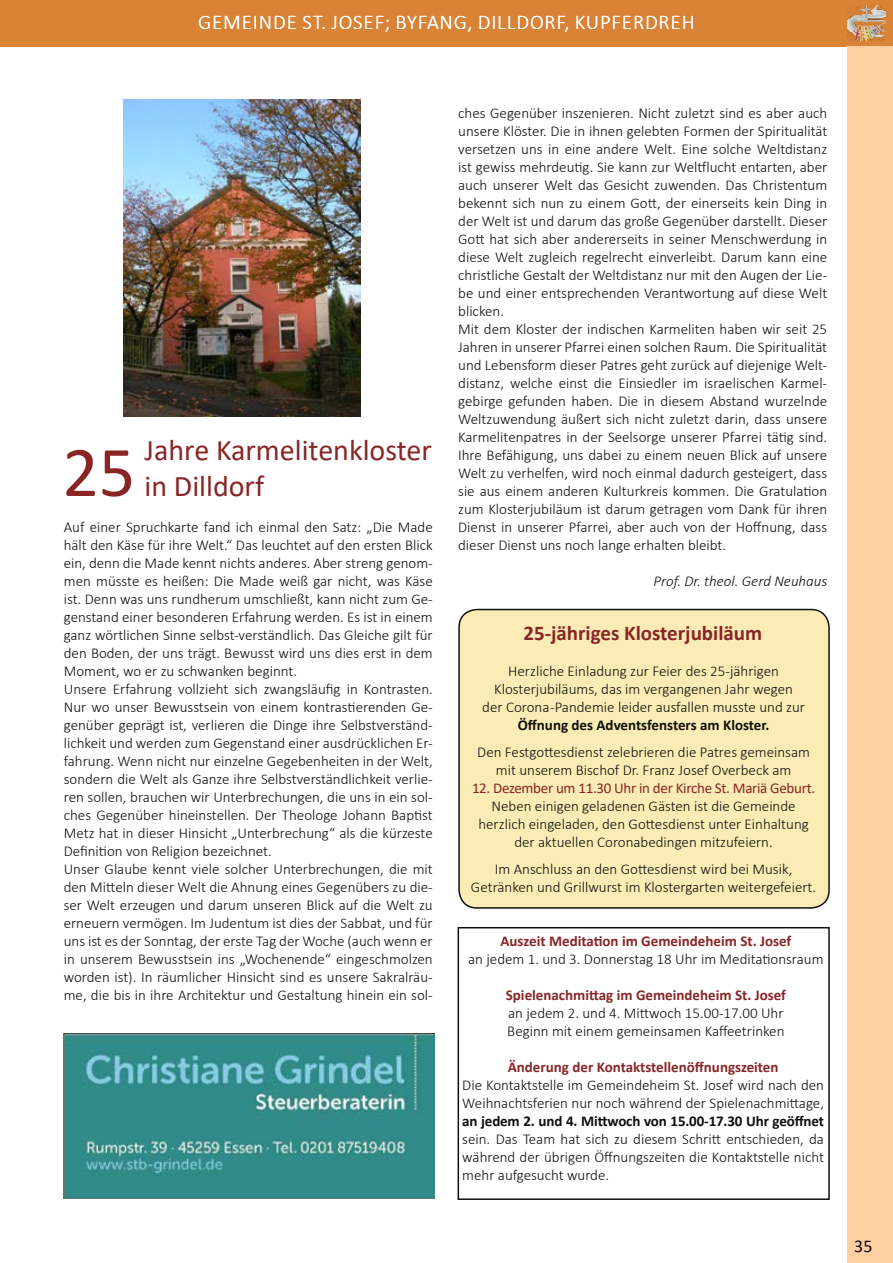
<style>
.page{position:relative;width:893px;height:1263px;background:#fff}
.page>*{position:absolute;margin:0;border:0;box-sizing:border-box;transform-origin:0 0}
.t1{font:72px "Calibri";color:#892526}
.t2{font:30px/36px "Calibri";color:#892526}
.t3{font:300 21px "Calibri";letter-spacing:.04em;color:#fff}
.t4{font:700 21px "Calibri";color:#892526}
.t5{font:18px "Calibri";color:#0f0f0d}
.t6{font:300 15px/18px "Calibri";color:#0f0f0d}
.t7{font:700 15px "Calibri";color:#892526}
.t8{font:700 15px "Calibri";letter-spacing:-.01em;color:#0f0f0d}
.t9{font:15px "Calibri";letter-spacing:-.02em;color:#892526}
.t10{font:italic 300 15px "Calibri";color:#0f0f0d}
</style>
<div class="page">
<div style="left:0;top:0;width:893px;height:47px;background:#d98336"></div>
<div style="left:458px;top:927px;width:372px;height:273px;border:2px solid #0f0f0d"></div>
<div style="left:848px;top:47px;width:45px;height:1216px;background:#ffcfa1"></div>
<div style="left:459px;top:609px;width:370px;height:299px;background:#faecb4;border-radius:18px"></div>
<div style="left:458px;top:609px;width:372px;height:300px;border:2px solid #0f0f0d;border-radius:18px"></div>
<img style="left:123px;top:100px;width:238px;height:317px">
<img style="left:848px;top:6px;width:37px;height:35px">
<img style="left:63px;top:1033px;width:371px;height:165px">
<h3 class="t3" style="left:198px;top:9px;width:473px">Gemeinde St. Josef; Byfang, Dilldorf, Kupferdreh</h3>
<h2 class="t2" style="left:145px;top:431px;width:289px">Jahre Karmelitenkloster in Dilldorf</h2>
<p class="t6" style="left:64px;top:518px;width:371px">Auf einer Spruchkarte fand ich einmal den Satz: „Die Made hält den Käse für ihre Welt.“ Das leuchtet auf den ersten Blick ein, denn die Made kennt nichts anderes. Aber streng genom&shy;men müsste es heißen: Die Made weiß gar nicht, was Käse ist. Denn was uns rundherum umschließt, kann nicht zum Ge&shy;genstand einer besonderen Erfahrung werden. Es ist in einem ganz wörtlichen Sinne selbst-verständlich. Das Gleiche gilt für den Boden, der uns trägt. Bewusst wird uns dies erst in dem Moment, wo er zu schwanken beginnt.<br>U nsere Erfahrung vollzieht sich zwangsläufig in Kontrasten.<br>N ur wo unser Bewusstsein von einem kontrastierenden Ge&shy;genüber geprägt ist, verlieren die Dinge ihre Selbstverständ&shy;lichkeit und werden zum Gegenstand einer ausdrücklichen Er&shy;fahrung. Wenn nicht nur einzelne Gegebenheiten in der Welt, sondern die Welt als Ganze ihre Selbstverständlichkeit verlie&shy;ren sollen, brauchen wir U nterbrechungen, die uns in ein sol&shy;ches Gegenüber hineinstellen. Der Theologe Johann Baptist Metz hat in dieser Hinsicht „U nterbrechung“ als die kürzeste Definition von Religion bezeichnet.<br>U nser Glaube kennt viele solcher U nterbrechungen, die mit den M itteln dieser Welt die Ahnung eines Gegenübers zu die&shy;ser Welt erzeugen und darum unseren Blick auf die Welt zu erneuern vermögen. I m Judentum ist dies der Sabbat, und für uns ist es der Sonntag, der erste Tag der Woche (auch wenn er in unserem Bewusstsein ins „Wochenende“ eingeschmolzen worden ist). I n räumlicher Hinsicht sind es unsere Sakralräu&shy;me, die bis in ihre Architektur und Gestaltung hinein ein sol-</p>
<h1 class="t1" style="left:62px;top:422px;width:75px">25</h1>
<p class="t6" style="left:458px;top:104px;width:371px">ches Gegenüber inszenieren. N icht zuletzt sind es aber auch unsere Klöster. Die in ihnen gelebten Formen der Spiritualität versetzen uns in eine andere Welt. Eine solche Weltdistanz ist gewiss mehrdeutig. Sie kann zur Weltflucht entarten, aber auch unserer Welt das Gesicht zuwenden. Das Christentum bekennt sich nun zu einem Gott, der einerseits kein Ding in der Welt ist und darum das große Gegenüber darstellt. Dieser Gott hat sich aber andererseits in seiner Menschwerdung in diese Welt zugleich regelrecht einverleibt. Darum kann eine christliche Gestalt der Weltdistanz nur mit den Augen der Lie&shy;be und einer entsprechenden Verantwortung auf diese Welt blicken.<br>M it dem Kloster der indischen Karmeliten haben wir seit 25<br>Jahren in unserer Pfarrei einen solchen Raum. Die Spiritualität und Lebensform dieser Patres geht zurück auf diejenige Welt&shy;distanz, welche einst die Einsiedler im israelischen Karmel&shy;gebirge gefunden haben. Die in diesem Abstand wurzelnde Weltzuwendung äußert sich nicht zuletzt darin, dass unsere Karmelitenpatres in der Seelsorge unserer Pfarrei tätig sind.<br>I hre Befähigung, uns dabei zu einem neuen Blick auf unsere Welt zu verhelfen, wird noch einmal dadurch gesteigert, dass sie aus einem anderen Kulturkreis kommen. Die Gratulation zum Klosterjubiläum ist darum getragen vom Dank für ihren Dienst in unserer Pfarrei, aber auch von der Hoffnung, dass dieser Dienst uns noch lange erhalten bleibt.</p>
<p class="t10" style="left:653px;top:572px;width:175px">Prof. Dr. theol. Gerd Neuhaus</p>
<h3 class="t4" style="left:523px;top:618px;width:240px">25-jähriges Klosterjubiläum</h3>
<p class="t6" style="left:482px;top:661px;width:324px;text-align:center">Herzliche Einladung zur Feier des 25-jährigen<br>Klosterjubiläums, das im vergangenen Jahr wegen der Corona -Pandemie leider ausfallen musste und zur</p>
<p class="t8" style="left:518px;top:714px;width:253px">Öffnung des Adventsfensters am Kloster.</p>
<p class="t6" style="left:477px;top:742px;width:334px;text-align:center">Den Festgottesdienst zelebrieren die Patres gemeinsam mit unserem Bischof Dr. Franz Josef Overbeck am</p>
<p class="t9" style="left:472px;top:777px;width:345px">12. Dezember um 11.30 Uhr in der Kirche St. Mariä Geburt.</p>
<p class="t6" style="left:478px;top:796px;width:332px;text-align:center">Neben einigen geladenen Gästen ist die Gemeinde herzlich eingeladen, den Gottesdienst unter Einhaltung der aktuellen Coronabedingen mitzufeiern.</p>
<p class="t6" style="left:471px;top:859px;width:347px;text-align:center">I m Anschluss an den Gottesdienst wird bei M usik,<br>Getränken und Grillwurst im Klostergarten weitergefeiert.</p>
<p class="t7" style="left:500px;top:930px;width:292px">Auszeit Meditation im Gemeindeheim St. Josef</p>
<p class="t6" style="left:468px;top:950px;width:357px">an jedem 1. und 3. Donnerstag 18 U hr im Meditationsraum</p>
<p class="t7" style="left:506px;top:984px;width:282px">Spielenachmittag im Gemeindeheim St. Josef</p>
<p class="t6" style="left:507px;top:1004px;width:279px">an jedem 2. und 4. M ittwoch 15.00-17.00 U hr<br>Beginn mit einem gemeinsamen Kaffeetrinken</p>
<p class="t7" style="left:508px;top:1056px;width:272px">Änderung der Kontaktstellenöffnungszeiten</p>
<p class="t6" style="left:462px;top:1076px;width:363px">Die Kontaktstelle im Gemeindeheim St. Josef wird nach den<br>Weihnachtsferien nur noch während der Spielenachmittage,</p>
<p class="t8" style="left:462px;top:1110px;width:363px">an jedem 2. und 4. Mittwoch von 15.00-17.30 Uhr geöffnet</p>
<p class="t6" style="left:462px;top:1130px;width:363px;text-align:justify">sein. Das Team hat sich zu diesem Schritt entschieden, da während der übrigen Öffnungszeiten die Kontaktstelle nicht mehr aufgesucht wurde.</p>
<p class="t5" style="left:854px;top:1233px;width:20px">35</p>
</div>
